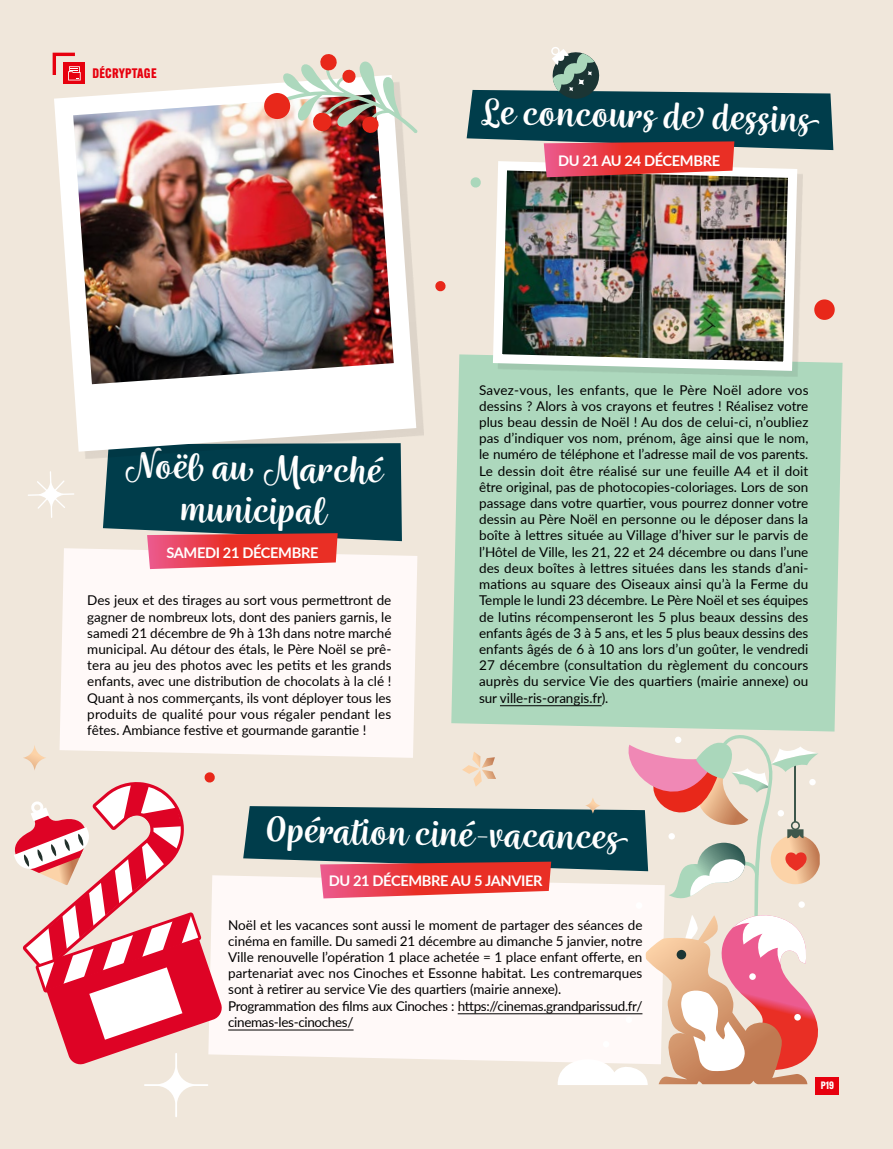
<style>
.page{position:relative;width:893px;height:1149px;background:#fff}
.page>*{position:absolute;margin:0;border:0;box-sizing:border-box;transform-origin:0 0}
.t1{font:500 42px/41.5px "Wreath";color:#fff;text-align:center}
.t2{font:700 14.55px "Lato";letter-spacing:-.025em;color:#fff}
.t3{font:13.5px/16.2px "Lato";letter-spacing:-.005em;color:#000;text-align:justify}
.t4{font:700 13.5px "Alternate Gothic ATF";letter-spacing:.02em;color:#e7000e}
.t5{font:700 10.5px "Alternate Gothic ATF";color:#fff}
</style>
<div class="page">
<div style="left:0;top:0;width:893px;height:1148px;background:#f0e7db"></div>
<div style="left:64px;top:62px;width:21px;height:22px;background:#e7000e"></div>
<svg style="left:53px;top:53px;width:28px;height:22px"></svg>
<div style="left:60px;top:548px;width:357px;height:206px;background:#fff9f8"></div>
<div style="left:451px;top:354px;width:391px;height:377px;background:#add8bd"></div>
<div style="left:223px;top:875px;width:20px;height:180px;background:#fff9f8"></div>
<hr style="left:500px;top:705px;width:102px;height:1px;background:#000">
<hr style="left:228px;top:1029px;width:126px;height:1px;background:#000">
<img style="left:488px;top:188px;width:314px;height:187px">
<svg style="left:103px;top:459px;width:299px;height:110px;background:#4e565f"></svg>
<div style="left:61px;top:81px;width:362px;height:378px;background:#000;opacity:.08"></div>
<svg style="left:54px;top:75px;width:362px;height:376px;fill:#fff"></svg>
<img style="left:73px;top:94px;width:321px;height:290px">
<svg style="left:262px;top:54px;width:155px;height:80px"></svg>
<svg style="left:435px;top:281px;width:11px;height:11px"></svg>
<svg style="left:467px;top:47px;width:366px;height:141px"></svg>
<svg style="left:243px;top:732px;width:577px;height:352px"></svg>
<svg style="left:28px;top:471px;width:46px;height:47px"></svg>
<svg style="left:14px;top:744px;width:209px;height:372px"></svg>
<svg style="left:814px;top:299px;width:21px;height:21px"></svg>
<div style="left:816px;top:1076px;width:23px;height:18px;background:#e7000e"></div>
<p class="t4" style="left:92px;top:65px;width:66px">DÉCRYPTAGE</p>
<h1 class="t1" style="left:126px;top:448px;width:258px;rotate:1deg">Noël au Marché municipal</h1>
<p class="t2" style="left:166px;top:542px;width:154px">SAMEDI 21 DÉCEMBRE</p>
<p class="t3" style="left:87px;top:591px;width:306px">Des jeux et des tirages au sort vous permettront de gagner de nombreux lots, dont des paniers garnis, le samedi 21 décembre de 9h à 13h dans notre marché municipal. Au détour des étals, le Père Noël se prê&shy;tera au jeu des photos avec les petits et les grands enfants, avec une distribution de chocolats à la clé !<br>Quant à nos commerçants, ils vont déployer tous les produits de qualité pour vous régaler pendant les fêtes. Ambiance festive et gourmande garantie !</p>
<h1 class="t1" style="left:481px;top:95px;width:330px;rotate:1deg">Leconcours de dessins</h1>
<p class="t2" style="left:558px;top:150px;width:164px">DU 21 AU 24 DÉCEMBRE</p>
<p class="t3" style="left:479px;top:381px;width:331px">Savez-vous, les enfants, que le Père Noël adore vos dessins ? Alors à vos crayons et feutres ! Réalisez votre plus beau dessin de Noël ! Au dos de celui-ci, n’oubliez pas d’indiquer vos nom, prénom, âge ainsi que le nom, le numéro de téléphone et l’adresse mail de vos parents.<br>Le dessin doit être réalisé sur une feuille A4 et il doit être original, pas de photocopies-coloriages. Lors de son passage dans votre quartier, vous pourrez donner votre dessin au Père Noël en personne ou le déposer dans la boîte à lettres située au Village d’hiver sur le parvis de l’Hôtel de Ville, les 21, 22 et 24 décembre ou dans l’une des deux boîtes à lettres situées dans les stands d’ani&shy;mations au square des Oiseaux ainsi qu’à la Ferme du Temple le lundi 23 décembre. Le Père Noël et ses équipes de lutins récompenseront les 5 plus beaux dessins des enfants âgés de 3 à 5 ans, et les 5 plus beaux dessins des enfants âgés de 6 à 10 ans lors d’un goûter, le vendredi 27 décembre (consultation du règlement du concours auprès du service Vie des quartiers (mairie annexe) ou sur ville-ris-orangis.fr).</p>
<h1 class="t1" style="left:266px;top:812px;width:354px;rotate:1deg">Opération ciné-vacances</h1>
<p class="t2" style="left:329px;top:869px;width:215px">DU 21 DÉCEMBRE AU 5 JANVIER</p>
<p class="t3" style="left:228px;top:915px;width:416px;text-align:left">Noël et les vacances sont aussi le moment de partager des séances de cinéma en famille. Du samedi 21 décembre au dimanche 5 janvier, notre Ville renouvelle l’opération 1 place achetée = 1 place enfant offerte, en partenariat avec nos Cinoches et Essonne habitat. Les contremarques sont à retirer au service Vie des quartiers (mairie annexe).<br>Programmation des films aux Cinoches : https://cinemas.grandparissud.fr/ cinemas-les-cinoches/</p>
<p class="t5" style="left:821px;top:1078px;width:15px">P19</p>
</div>
